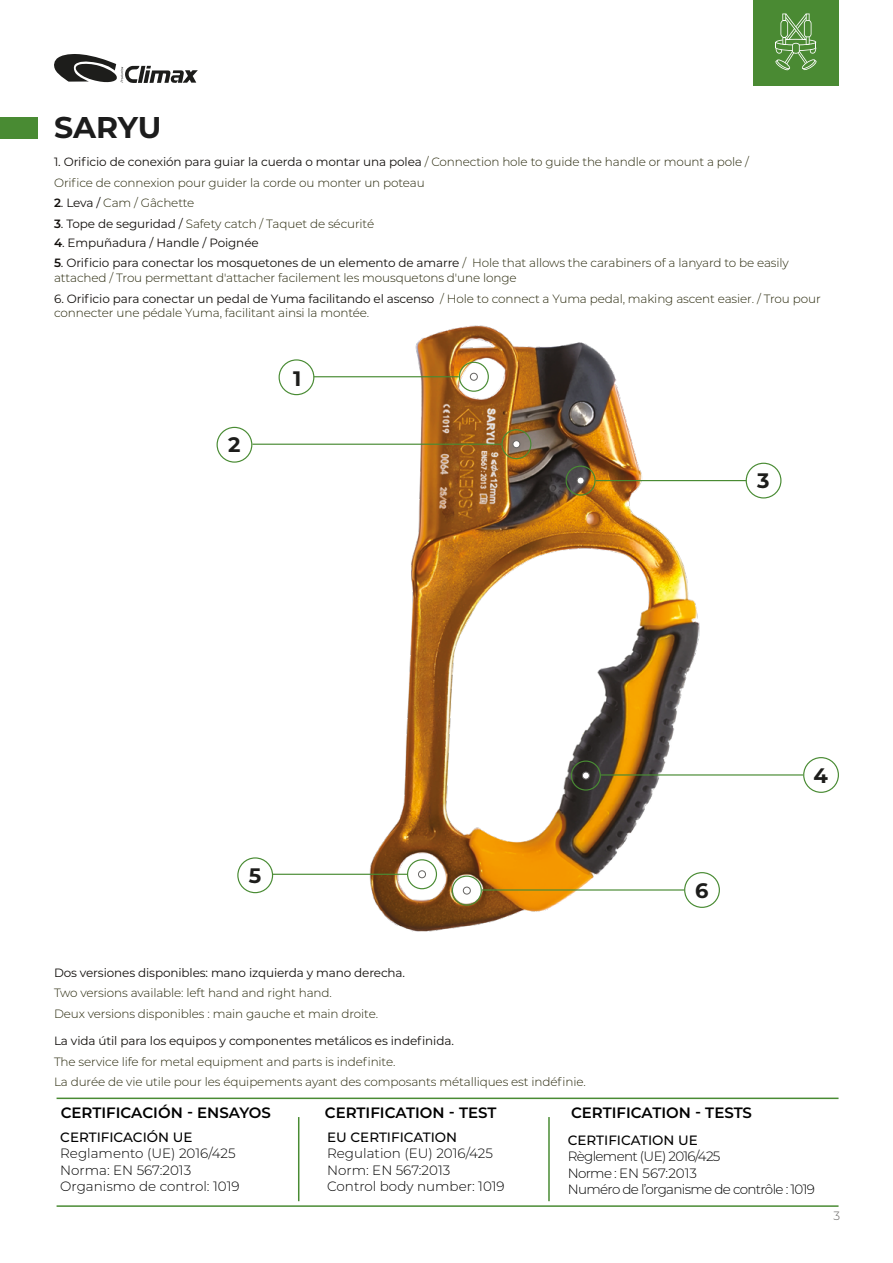
<style>
.page{position:relative;width:893px;height:1263px;background:#fff}
.page>*{position:absolute;margin:0;border:0;box-sizing:border-box;transform-origin:0 0}
.NOMBRE_PRODUCTO{font:700 30px "Montserrat";letter-spacing:-.005em;color:#1c1c1c}
.t1{font:700 21px "Montserrat";color:#1d1d1b}
.TITULO_2_pagina{font:600 15px "Montserrat";color:#010101}
.TEXTO_BASE{font:300 13.5px "Montserrat";color:#010101}
.TEXTO_BASE-2{font:300 13.5px "Montserrat";letter-spacing:-.05em;color:#020202}
.TEXTO_BASE-3{font:300 13.5px "Montserrat";color:#020202}
.TEXTO_BASE-4{font:500 13.5px "Montserrat";color:#020202}
.TEXTO_BASE-5{font:500 13.5px "Montserrat";color:#010101}
.t2{font:300 12px/14.4px "Montserrat";letter-spacing:-.01em;color:#252508}
.t3{font:12px "Montserrat";letter-spacing:-.01em;color:#13100d}
.t4{font:300 12px "Montserrat";color:#666563}
.s1{font-weight:300;color:#252508}
.s2{font-weight:600;color:#13100d}
.s3{font-weight:400;color:#13100d}
.s4{font-weight:600}
.s5{color:#020202}
</style>
<div class="page">
<img style="left:246px;top:325px;width:556px;height:607px">
<div style="left:0;top:117px;width:37px;height:21px;background:#498b33"></div>
<svg style="left:54px;top:54px;width:144px;height:29px"></svg>
<hr style="left:312px;top:376px;width:147px;height:1px;background:#498b33">
<hr style="left:596px;top:480px;width:154px;height:1px;background:#498b33">
<hr style="left:601px;top:774px;width:202px;height:1px;background:#498b33">
<hr style="left:482px;top:889px;width:202px;height:1px;background:#498b33">
<hr style="left:269px;top:874px;width:138px;height:1px;background:#498b33">
<hr style="left:252px;top:444px;width:249px;height:1px;background:#498b33">
<div style="left:279px;top:360px;width:35px;height:35px;background:#fff;border-radius:50%"></div>
<div style="left:279px;top:359px;width:35px;height:36px;border:1px solid #498b33;border-radius:50%"></div>
<div style="left:746px;top:463px;width:35px;height:35px;background:#fff;border-radius:50%"></div>
<div style="left:746px;top:463px;width:35px;height:35px;border:1px solid #498b33;border-radius:50%"></div>
<div style="left:803px;top:757px;width:36px;height:36px;border:1px solid #498b33;border-radius:50%"></div>
<div style="left:685px;top:873px;width:34px;height:34px;background:#fff;border-radius:50%"></div>
<div style="left:684px;top:872px;width:36px;height:36px;border:1px solid #498b33;border-radius:50%"></div>
<div style="left:238px;top:858px;width:35px;height:35px;background:#fff;border-radius:50%"></div>
<div style="left:237px;top:857px;width:36px;height:36px;border:1px solid #498b33;border-radius:50%"></div>
<div style="left:217px;top:427px;width:35px;height:35px;background:#fff;border-radius:50%"></div>
<div style="left:217px;top:427px;width:35px;height:36px;border:1px solid #498b33;border-radius:50%"></div>
<div style="left:459px;top:362px;width:30px;height:30px;border:1px solid #498b33;border-radius:50%"></div>
<div style="left:470px;top:373px;width:7px;height:7px;background:#fff;border-radius:50%"></div>
<div style="left:470px;top:373px;width:8px;height:8px;border:1px solid #666563;border-radius:50%"></div>
<div style="left:566px;top:466px;width:30px;height:30px;border:1px solid #498b33;border-radius:50%"></div>
<div style="left:577px;top:477px;width:7px;height:7px;background:#fff;border-radius:50%"></div>
<div style="left:577px;top:477px;width:7px;height:7px;border:1px solid #666563;border-radius:50%"></div>
<div style="left:571px;top:760px;width:30px;height:31px;border:1px solid #498b33;border-radius:50%"></div>
<div style="left:582px;top:772px;width:7px;height:7px;background:#fff;border-radius:50%"></div>
<div style="left:582px;top:772px;width:8px;height:7px;border:1px solid #666563;border-radius:50%"></div>
<div style="left:452px;top:875px;width:30px;height:31px;border:1px solid #498b33;border-radius:50%"></div>
<div style="left:463px;top:887px;width:7px;height:7px;background:#fff;border-radius:50%"></div>
<div style="left:463px;top:887px;width:8px;height:7px;border:1px solid #666563;border-radius:50%"></div>
<div style="left:407px;top:859px;width:30px;height:30px;border:1px solid #498b33;border-radius:50%"></div>
<div style="left:418px;top:871px;width:7px;height:7px;background:#fff;border-radius:50%"></div>
<div style="left:418px;top:870px;width:8px;height:8px;border:1px solid #666563;border-radius:50%"></div>
<div style="left:501px;top:429px;width:30px;height:30px;border:1px solid #498b33;border-radius:50%"></div>
<div style="left:513px;top:441px;width:7px;height:7px;background:#fff;border-radius:50%"></div>
<div style="left:512px;top:440px;width:8px;height:8px;border:1px solid #666563;border-radius:50%"></div>
<hr style="left:298px;top:1117px;width:1px;height:84px;background:#498b33">
<hr style="left:548px;top:1117px;width:2px;height:84px;background:#498b33">
<hr style="left:57px;top:1097px;width:781px;height:2px;background:#498b33">
<hr style="left:57px;top:1205px;width:781px;height:2px;background:#498b33">
<div style="left:754px;top:0;width:85px;height:85px;background:#4a8a33"></div>
<svg style="left:775px;top:14px;width:42px;height:56px"></svg>
<p class="NOMBRE_PRODUCTO" style="left:54px;top:106px;width:109px">SARYU</p>
<p class="t3" style="left:54px;top:153px;width:696px">1. Orificio de conexión para guiar la cuerda o montar una polea <span class="s1">/ Connection hole to guide the handle or mount a pole /</span></p>
<p class="t2" style="left:54px;top:175px;width:372px">Orifice de connexion pour guider la corde ou monter un poteau</p>
<p class="t2" style="left:54px;top:195px;width:142px"><span class="s2">2</span><span class="s3">. Leva /</span> Cam / Gâchette</p>
<p class="t2" style="left:54px;top:216px;width:322px"><span class="s2">3</span><span class="s3">. Tope de seguridad /</span> Safety catch / Taquet de sécurité</p>
<p class="t3" style="left:54px;top:234px;width:206px"><span class="s4">4</span>. Empuñadura / Handle / Poignée</p>
<p class="t2" style="left:54px;top:256px;width:736px"><span class="s2">5</span><span class="s3">. Orificio para conectar los mosquetones de un elemento de amarre</span> / Hole that allows the carabiners of a lanyard to be easily attached / Trou permettant d'attacher facilement les mousquetons d'une longe</p>
<p class="t2" style="left:54px;top:291px;width:768px"><span class="s3">6. Orificio para conectar un pedal de Yuma facilitando el ascenso</span> / Hole to connect a Yuma pedal, making ascent easier. / Trou pour connecter une pédale Yuma, facilitant ainsi la montée.</p>
<p class="t1" style="left:228px;top:430px;width:14px">2</p>
<p class="t1" style="left:293px;top:364px;width:10px">1</p>
<p class="t1" style="left:757px;top:466px;width:14px">3</p>
<p class="t1" style="left:249px;top:860px;width:14px">5</p>
<p class="t3" style="left:54px;top:964px;width:353px">Dos versiones disponibles: mano izquierda y mano derecha.</p>
<p class="t2" style="left:54px;top:985px;width:279px">Two versions available: left hand and right hand.</p>
<p class="t2" style="left:54px;top:1006px;width:326px">Deux versions disponibles : main gauche et main droite.</p>
<p class="t3" style="left:54px;top:1032px;width:401px">La vida útil para los equipos y componentes metálicos es indefinida.</p>
<p class="t2" style="left:54px;top:1054px;width:343px">The service life for metal equipment and parts is indefinite.</p>
<p class="t2" style="left:54px;top:1074px;width:533px">La durée de vie utile pour les équipements ayant des composants métalliques est indéfinie.</p>
<p class="t1" style="left:695px;top:875px;width:15px">6</p>
<p class="t1" style="left:813px;top:760px;width:16px">4</p>
<p class="TITULO_2_pagina" style="left:61px;top:1102px;width:212px">CERTIFICACIÓN - ENSAYOS</p>
<p class="TITULO_2_pagina" style="left:325px;top:1102px;width:173px">CERTIFICATION - TEST</p>
<p class="TITULO_2_pagina" style="left:571px;top:1102px;width:182px">CERTIFICATION - TESTS</p>
<p class="TEXTO_BASE-5" style="left:60px;top:1128px;width:134px">CERTIFICACIÓN UE</p>
<p class="TEXTO_BASE" style="left:60px;top:1144px;width:177px">Reglamento (UE) 2016/425</p>
<p class="TEXTO_BASE" style="left:60px;top:1160px;width:132px">Norma: EN 567:2013</p>
<p class="TEXTO_BASE" style="left:60px;top:1177px;width:181px">Organismo de control: 1019</p>
<p class="TEXTO_BASE-4" style="left:327px;top:1128px;width:132px">EU CERTIFICATION</p>
<p class="TEXTO_BASE-3" style="left:327px;top:1144px;width:167px">Regulation (EU) 2016/425</p>
<p class="TEXTO_BASE" style="left:327px;top:1160px;width:125px"><span class="s5">Norm:</span> EN 567:2013</p>
<p class="TEXTO_BASE-3" style="left:327px;top:1177px;width:179px">Control body number: 1019</p>
<p class="TEXTO_BASE-4" style="left:568px;top:1131px;width:132px">CERTIFICATION UE</p>
<p class="TEXTO_BASE-2" style="left:568px;top:1147px;width:154px">Règlement (UE) 2016/425</p>
<p class="TEXTO_BASE" style="left:568px;top:1163px;width:131px"><span class="s5">Norme :</span> EN 567:2013</p>
<p class="TEXTO_BASE-2" style="left:568px;top:1180px;width:249px">Numéro de l’organisme de contrôle : 1019</p>
<p class="t4" style="left:833px;top:1208px;width:8px">3</p>
</div>
